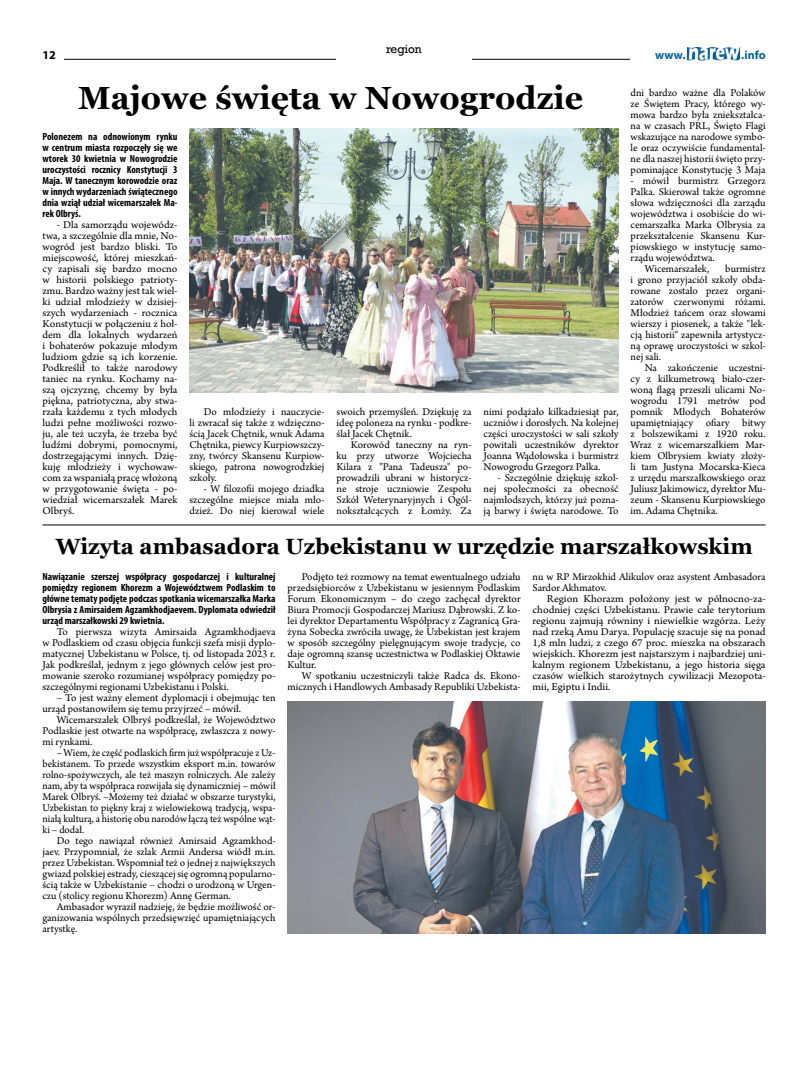
<style>
.page{position:relative;width:794px;height:1092px;background:#fff}
.page>*{position:absolute;margin:0;border:0;box-sizing:border-box;transform-origin:0 0}
.t1{font:700 32px "Georgia";color:#000}
.t2{font:700 22px "Georgia";color:#000}
.t3{font:700 12px "Myriad Pro";color:#00629b}
.t4{font:700 12px "Myriad Pro";color:#000}
.t5{font:11px/11px "Arno Pro";color:#000;text-align:justify}
.t6{font:11px/11px "Arno Pro";color:#000;text-align:justify;scale:1.05 1}
.t7{font:11px "Rockwell";color:#000}
.t8{font:700 condensed 10.4px/11px "Myriad Pro";color:#000;text-align:justify}
</style>
<div class="page">
<hr style="left:64px;top:59px;width:701px;height:1px;background:#000">
<div style="left:630px;top:51px;width:135px;height:18px;background:#fff"></div>
<img style="left:687px;top:47px;width:52px;height:13px">
<div style="left:336px;top:45px;width:136px;height:17px;background:#fff"></div>
<img style="left:189px;top:129px;width:429px;height:264px">
<img style="left:287px;top:701px;width:478px;height:232px">
<hr style="left:43px;top:524px;width:722px;height:1px;background:#000">
<p class="t7" style="left:386px;top:43px;width:37px">region</p>
<p class="t4" style="left:43px;top:48px;width:15px">12</p>
<p class="t3" style="left:655px;top:47px;width:32px">www.</p>
<p class="t3" style="left:741px;top:47px;width:26px">.info</p>
<h1 class="t1" style="left:78px;top:74px;width:506px">Majowe święta w Nowogrodzie</h1>
<p class="t8" style="left:43px;top:130px;width:136px">Polonezem na odnowionym rynku w centrum miasta rozpoczęły się we wtorek 30 kwietnia w Nowogrodzie uroczystości rocznicy Konstytucji 3<br>Maja. W tanecznym korowodzie oraz w innych wydarzeniach świątecznego dnia wziął udział wicemarszałek Ma&shy;rek Olbryś.</p>
<p class="t5" style="left:43px;top:219px;width:136px;text-indent:14px">- Dla samorządu wojewódz&shy;twa, a szczególnie dla mnie, No&shy;wogród jest bardzo bliski. To miejscowość, której mieszkań&shy;cy zapisali się bardzo mocno w historii polskiego patrioty&shy;zmu. Bardzo ważny jest tak wiel&shy;ki udział młodzieży w dzisiej&shy;szych wydarzeniach - rocznica Konstytucji w połączeniu z hoł&shy;dem dla lokalnych wydarzeń i bohaterów pokazuje młodym ludziom gdzie są ich korzenie.<br>Podkreślił to także narodowy taniec na rynku. Kochamy na&shy;szą ojczyznę, chcemy by była piękna, patriotyczna, aby stwa&shy;rzała każdemu z tych młodych ludzi pełne możliwości rozwo&shy;ju, ale też uczyła, że trzeba być ludźmi dobrymi, pomocnymi, dostrzegającymi innych. Dzię&shy;kuję młodzieży i wychowaw&shy;com za wspaniałą pracę włożoną w przygotowanie święta - po&shy;wiedział wicemarszałek Marek Olbryś.</p>
<p class="t5" style="left:189px;top:406px;width:136px;text-indent:14px">Do młodzieży i nauczycie&shy;li zwracał się także z wdzięczno&shy;ścią Jacek Chętnik, wnuk Adama Chętnika, piewcy Kurpiowszczy&shy;zny, twórcy Skansenu Kurpiow&shy;skiego, patrona nowogrodzkiej szkoły.</p>
<p class="t5" style="left:189px;top:483px;width:136px;text-indent:14px">- W filozofii mojego dziadka szczególne miejsce miała mło&shy;dzież. Do niej kierował wiele</p>
<p class="t5" style="left:336px;top:406px;width:136px">swoich przemyśleń. Dziękuję za ideę poloneza na rynku - podkre&shy;ślał Jacek Chętnik.</p>
<p class="t5" style="left:336px;top:439px;width:136px;text-indent:14px">Korowód taneczny na ryn&shy;ku przy utworze Wojciecha Kilara z "Pana Tadeusza" po&shy;prowadzili ubrani w historycz&shy;ne stroje uczniowie Zespołu Szkół Weterynaryjnych i Ogól&shy;nokształcących z Łomży. Za</p>
<p class="t5" style="left:483px;top:406px;width:136px">nimi podążało kilkadziesiąt par, uczniów i dorosłych. Na kolejnej części uroczystości w sali szkoły powitali uczestników dyrektor Joanna Wądołowska i burmistrz Nowogrodu Grzegorz Palka.</p>
<p class="t5" style="left:483px;top:472px;width:136px;text-indent:14px">- Szczególnie dziękuję szkol&shy;nej społeczności za obecność najmłodszych, którzy już pozna&shy;ją barwy i święta narodowe. To</p>
<p class="t5" style="left:630px;top:87px;width:136px">dni bardzo ważne dla Polaków ze Świętem Pracy, którego wy&shy;mowa bardzo była zniekształca&shy;na w czasach PRL, Święto Flagi wskazujące na narodowe symbo&shy;le oraz oczywiście fundamental&shy;ne dla naszej historii święto przy&shy;pominające Konstytucję 3 Maja</p>
<p class="t5" style="left:630px;top:175px;width:136px">- mówił burmistrz Grzegorz</p>
<p class="t5" style="left:630px;top:186px;width:136px">Palka. Skierował także ogromne</p>
<p class="t5" style="left:630px;top:197px;width:136px">słowa wdzięczności dla zarządu</p>
<p class="t5" style="left:630px;top:208px;width:136px">województwa i osobiście do wi-</p>
<p class="t5" style="left:630px;top:219px;width:136px">cemarszałka Marka Olbrysia za</p>
<p class="t5" style="left:630px;top:230px;width:136px">przekształcenie Skansenu Kur-</p>
<p class="t5" style="left:630px;top:241px;width:136px">piowskiego w instytucję samo-</p>
<p class="t5" style="left:630px;top:252px;width:86px">rządu województwa.</p>
<p class="t5" style="left:645px;top:263px;width:66px">Wicemarszałek,</p>
<p class="t5" style="left:630px;top:263px;width:136px;text-indent:95px">burmistrz i grono przyjaciół szkoły obda&shy;rowane zostało przez organi&shy;zatorów czerwonymi różami.<br>Młodzież tańcem oraz słowami wierszy i piosenek, a także "lek&shy;cją historii" zapewniła artystycz&shy;ną oprawę uroczystości w szkol&shy;nej sali.</p>
<p class="t5" style="left:630px;top:362px;width:136px;text-indent:14px">Na zakończenie uczestni&shy;cy z kilkumetrową biało-czer&shy;woną flagą przeszli ulicami No&shy;wogrodu 1791 metrów pod pomnik Młodych Bohaterów upamiętniający ofiary bitwy z bolszewikami z 1920 roku.<br>Wraz z wicemarszałkiem Mar&shy;kiem Olbrysiem kwiaty złoży&shy;li tam Justyna Mocarska-Kieca z urzędu marszałkowskiego oraz Juliusz Jakimowicz, dyrektor Mu&shy;zeum - Skansenu Kurpiowskiego im. Adama Chętnika.</p>
<h2 class="t2" style="left:56px;top:529px;width:698px">Wizyta ambasadora Uzbekistanu w urzędzie marszałkowskim</h2>
<p class="t8" style="left:43px;top:570px;width:234px">Nawiązanie szerszej współpracy gospodarczej i kulturalnej pomiędzy regionem Khorezm a Województwem Podlaskim to główne tematy podjęte podczas spotkania wicemarszałka Marka Olbrysia z Amirsaidem Agzamkhodjaevem. Dyplomata odwiedził urząd marszałkowski 29 kwietnia.</p>
<p class="t5" style="left:43px;top:626px;width:234px;text-indent:14px">To pierwsza wizyta Amirsaida Agzamkhodjaeva w Podlaskiem od czasu objęcia funkcji szefa misji dyplo&shy;matycznej Uzbekistanu w Polsce, tj. od listopada 2023 r.<br>Jak podkreślał, jednym z jego głównych celów jest pro&shy;mowanie szeroko rozumianej współpracy pomiędzy po&shy;szczególnymi regionami Uzbekistanu i Polski.</p>
<p class="t5" style="left:43px;top:692px;width:234px;text-indent:14px">– To jest ważny element dyplomacji i obejmując ten urząd postanowiłem się temu przyjrzeć – mówił.</p>
<p class="t5" style="left:43px;top:714px;width:234px;text-indent:14px">Wicemarszałek Olbryś podkreślał, że Województwo Podlaskie jest otwarte na współpracę, zwłaszcza z nowy&shy;mi rynkami.</p>
<p class="t5" style="left:43px;top:747px;width:234px;text-indent:14px">– Wiem, że część podlaskich firm już współpracuje z Uz&shy;bekistanem. To przede wszystkim eksport m.in. towarów rolno-spożywczych, ale też maszyn rolniczych. Ale zależy nam, aby ta współpraca rozwijała się dynamiczniej – mówił Marek Olbryś. –Możemy też działać w obszarze turystyki, Uzbekistan to piękny kraj z wielowiekową tradycją, wspa&shy;niałą kulturą, a historię obu narodów łączą też wspólne wąt&shy;ki – dodał.</p>
<p class="t5" style="left:43px;top:835px;width:234px;text-indent:14px">Do tego nawiązał również Amirsaid Agzamkhod&shy;jaev. Przypomniał, że szlak Armii Andersa wiódł m.in. przez Uzbekistan. Wspomniał też o jednej z największych gwiazd polskiej estrady, cieszącej się ogromną popularno&shy;ścią także w Uzbekistanie – chodzi o urodzoną w Urgen&shy;czu (stolicy regionu Khorezm) Annę German.</p>
<p class="t5" style="left:43px;top:901px;width:234px;text-indent:14px">Ambasador wyraził nadzieję, że będzie możliwość or&shy;ganizowania wspólnych przedsięwzięć upamiętniających artystkę.</p>
<p class="t5" style="left:287px;top:571px;width:234px;text-indent:14px">Podjęto też rozmowy na temat ewentualnego udziału przedsiębiorców z Uzbekistanu w jesiennym Podlaskim Forum Ekonomicznym – do czego zachęcał dyrektor Biura Promocji Gospodarczej Mariusz Dąbrowski. Z ko&shy;lei dyrektor Departamentu Współpracy z Zagranicą Gra&shy;żyna Sobecka zwróciła uwagę, że Uzbekistan jest krajem w sposób szczególny pielęgnującym swoje tradycje, co daje ogromną szansę uczestnictwa w Podlaskiej Oktawie Kultur.</p>
<p class="t5" style="left:287px;top:670px;width:234px;text-align:right">W spotkaniu uczestniczyli także Radca ds. Ekono&shy;micznych i Handlowych Ambasady Republiki Uzbekista-</p>
<p class="t5" style="left:532px;top:571px;width:234px">nu w RP Mirzokhid Alikulov oraz asystent Ambasadora<br>Sardor Akhmatov.</p>
<p class="t6" style="left:532px;top:593px;width:223px;text-indent:14px">Region Khorazm położony jest w północno-za&shy;chodniej części Uzbekistanu. Prawie całe terytorium regionu zajmują równiny i niewielkie wzgórza. Leży nad rzeką Amu Darya. Populację szacuje się na ponad 1,8 mln ludzi, z czego 67 proc. mieszka na obszarach wiejskich. Khorezm jest najstarszym i najbardziej uni&shy;kalnym regionem Uzbekistanu, a jego historia sięga czasów wielkich starożytnych cywilizacji Mezopota&shy;mii, Egiptu i Indii.</p>
</div>
